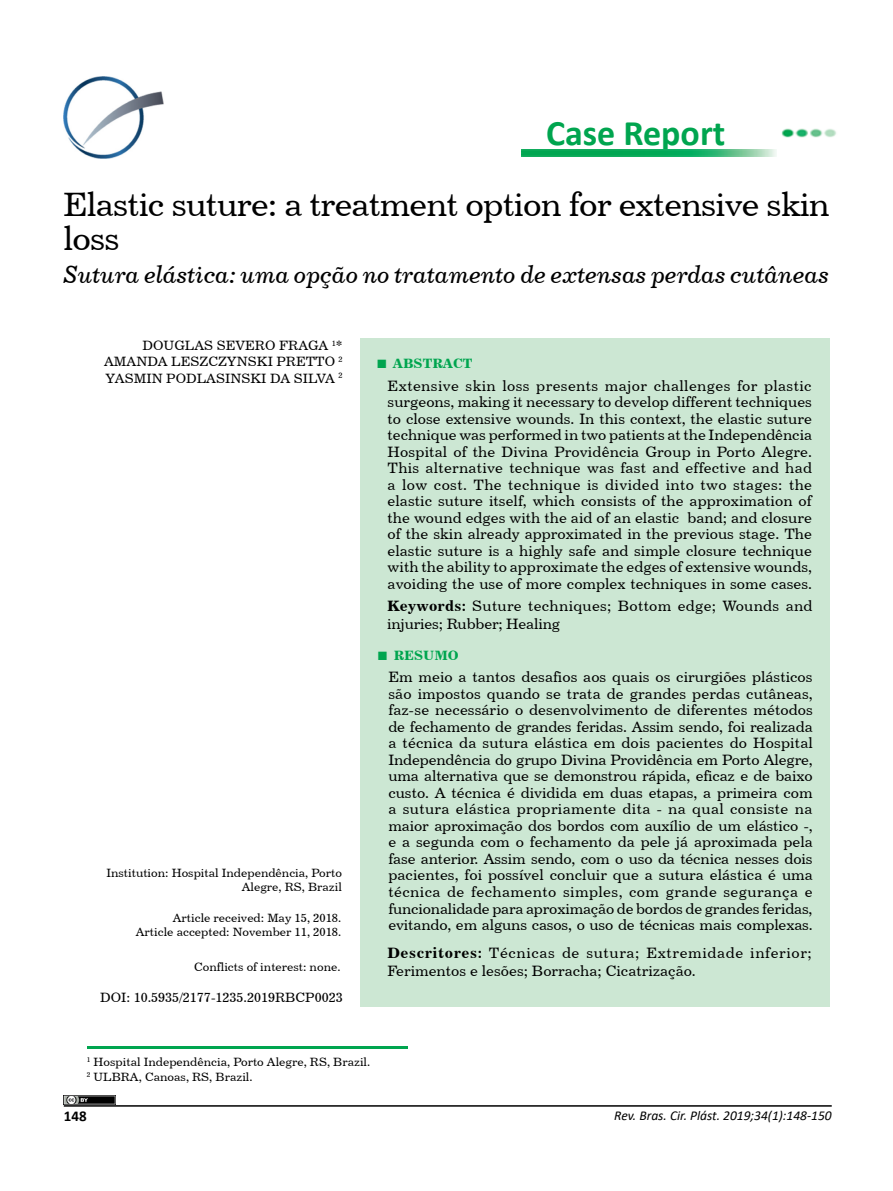
<style>
.page{position:relative;width:893px;height:1191px;background:#fff}
.page>*{position:absolute;margin:0;border:0;box-sizing:border-box;transform-origin:0 0}
.t1{font:700 36px "Calibri";color:#00a54f}
.t2{font:33.75px/34.5px "Century 731 BT Roman A";letter-spacing:-.025em;color:#000}
.t3{font:24.75px "Century 731 BT Italic A";letter-spacing:-.005em;color:#000}
.t4{font:15px/16.5px "Century 731 BT Roman A";color:#000;text-align:justify}
.t5{font:15px/18px "Century 731 BT Roman A";letter-spacing:.02em;color:#000}
.t6{font:700 15px "Calibri";color:#000}
.t7{font:13.5px/16.2px "Century 731 BT Roman A";color:#000;text-align:justify}
.t8{font:italic 13.5px "Calibri";color:#000}
.t9{font:13.5px "Century 731 BT Bold A";color:#00a54f}
.t10{font:12px/14.4px "Century 731 BT Roman A";color:#000;text-align:right}
.s1{font-family:"Times New Roman";font-weight:700;font-size:18px}
.s2{font-family:"Century 731 BT Bold A"}
</style>
<div class="page">
<hr style="left:64px;top:1105px;width:768px;height:1px;background:#000">
<img style="left:63px;top:77px;width:101px;height:82px">
<div style="left:360px;top:339px;width:470px;height:668px;background:#cce7d3"></div>
<hr style="left:87px;top:1046px;width:320px;height:2px;background:#00a54f">
<img style="left:64px;top:1095px;width:51px;height:9px">
<img style="left:781px;top:128px;width:55px;height:10px">
<img style="left:522px;top:149px;width:255px;height:8px">
<h1 class="t1" style="left:546px;top:108px;width:181px">Case Report</h1>
<h2 class="t2" style="left:63px;top:186px;width:768px">Elastic suture: a treatment option for extensive skin loss</h2>
<h3 class="t3" style="left:63px;top:259px;width:767px">Sutura elástica: uma opção no tratamento de extensas perdas cutâneas</h3>
<p class="t7" style="left:104px;top:337px;width:240px;text-indent:39px">DOUGLAS SEVERO FRAGA <sup>1</sup>* AMANDA LESZCZYNSKI PRETTO <sup>2<br></sup>YASMIN PODLASINSKI DA SILVA <sup>2</sup></p>
<p class="t10" style="left:106px;top:865px;width:237px">Institution: Hospital Independência, Porto<br>Alegre, RS, Brazil</p>
<p class="t10" style="left:136px;top:910px;width:207px">Article received: May 15, 2018.<br>Article accepted: November 11, 2018.</p>
<p class="t10" style="left:194px;top:959px;width:148px">Conflicts of interest: none.</p>
<p class="t7" style="left:100px;top:989px;width:244px">DOI: 10.5935/2177-1235.2019RBCP0023</p>
<p class="t9" style="left:376px;top:355px;width:98px"><span class="s1">■</span> ABSTRACT</p>
<p class="t4" style="left:388px;top:377px;width:426px">Extensive skin loss presents major challenges for plastic surgeons, making it necessary to develop different techniques to close extensive wounds. In this context, the elastic suture technique was performed in two patients at the Independência Hospital of the Divina Providência Group in Porto Alegre.<br>This alternative technique was fast and effective and had a low cost. The technique is divided into two stages: the elastic suture itself, which consists of the approximation of the wound edges with the aid of an elastic band; and closure of the skin already approximated in the previous stage. The elastic suture is a highly safe and simple closure technique with the ability to approximate the edges of extensive wounds, avoiding the use of more complex techniques in some cases.</p>
<p class="t5" style="left:387px;top:597px;width:427px"><span class="s2">Keywords:</span> Suture techniques; Bottom edge; Wounds and injuries; Rubber; Healing</p>
<p class="t4" style="left:388px;top:668px;width:426px">Em meio a tantos desafios aos quais os cirurgiões plásticos são impostos quando se trata de grandes perdas cutâneas, faz-se necessário o desenvolvimento de diferentes métodos de fechamento de grandes feridas. Assim sendo, foi realizada a técnica da sutura elástica em dois pacientes do Hospital Independência do grupo Divina Providência em Porto Alegre, uma alternativa que se demonstrou rápida, eficaz e de baixo custo. A técnica é dividida em duas etapas, a primeira com a sutura elástica propriamente dita - na qual consiste na maior aproximação dos bordos com auxílio de um elástico -, e a segunda com o fechamento da pele já aproximada pela fase anterior. Assim sendo, com o uso da técnica nesses dois pacientes, foi possível concluir que a sutura elástica é uma técnica de fechamento simples, com grande segurança e funcionalidade para aproximação de bordos de grandes feridas, evitando, em alguns casos, o uso de técnicas mais complexas.</p>
<p class="t9" style="left:377px;top:647px;width:83px"><span class="s1">■</span> RESUMO</p>
<p class="t4" style="left:387px;top:943px;width:426px;line-height:18px"><span class="s2">Descritores:</span> Técnicas de sutura; Extremidade inferior;<br>Ferimentos e lesões; Borracha; Cicatrização.</p>
<p class="t10" style="left:87px;top:1054px;width:285px;line-height:15px;text-align:left"><sup>1</sup> Hospital Independência, Porto Alegre, RS, Brazil.<br><sup>2</sup> ULBRA, Canoas, RS, Brazil.</p>
<p class="t6" style="left:64px;top:1105px;width:24px">148</p>
<p class="t8" style="left:614px;top:1106px;width:219px">Rev. Bras. Cir. Plást. 2019;34(1):148-150</p>
</div>
